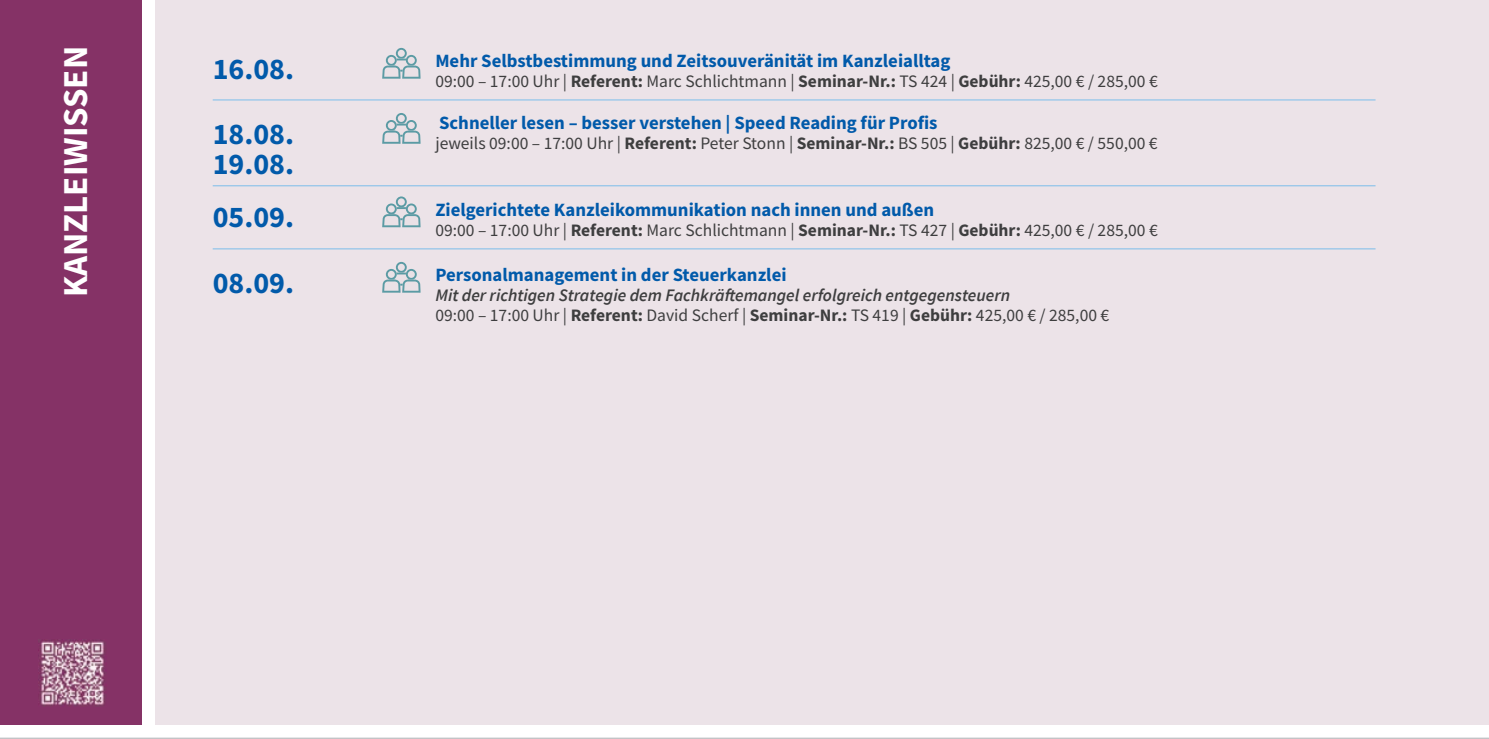
<style>
.page{position:relative;width:1489px;height:739px;background:#fff}
.page>*{position:absolute;margin:0;border:0;box-sizing:border-box;transform-origin:0 0}
.t1{font:700 35px "Source Sans Pro";color:#fff}
.t2{font:700 30px/30px "Source Sans Pro";color:#015aaa}
.t3{font:700 18.75px "Source Sans Pro";color:#015aaa}
.t4{font:17.5px "Source Sans Pro";color:#3e3e3f}
.t5{font:italic 600 17.5px/20px "Source Sans Pro";color:#3e3e3f}
.s1{font-weight:700}
.s2{font-weight:400;font-style:normal}
.s3{font-weight:700;font-style:normal}
</style>
<div class="page">
<div style="left:156px;top:0;width:1332px;height:738px;background:#ece3e8"></div>
<hr style="left:156px;top:738px;width:1332px;height:1px;background:#edf0f2">
<div style="left:0;top:0;width:142px;height:737px;background:#853266"></div>
<hr style="left:213px;top:99px;width:1162px;height:1px;background:#92c5ea">
<hr style="left:213px;top:185px;width:1162px;height:1px;background:#92c5ea">
<hr style="left:213px;top:248px;width:1162px;height:1px;background:#92c5ea">
<svg style="left:382px;top:262px;width:38px;height:30px"></svg>
<svg style="left:382px;top:196px;width:38px;height:31px"></svg>
<svg style="left:382px;top:113px;width:38px;height:31px"></svg>
<svg style="left:382px;top:48px;width:38px;height:31px"></svg>
<img style="left:40px;top:639px;width:65px;height:67px">
<div style="left:0;top:724px;width:1488px;height:14px;background:#fff"></div>
<hr style="left:0;top:737px;width:1488px;height:1px;background:#bcbdc0">
<h1 class="t1" style="left:52px;top:297px;width:252px;rotate:-90deg">KANZLEIWISSEN</h1>
<p class="t3" style="left:435px;top:48px;width:516px">Mehr Selbstbestimmung und Zeitsouveränität im Kanzleialltag</p>
<h2 class="t2" style="left:213px;top:53px;width:83px">16.08.</h2>
<p class="t4" style="left:435px;top:70px;width:723px">09:00 – 17:00 Uhr | <span class="s1">Referent:</span> Marc Schlichtmann | <span class="s1">Seminar-Nr.:</span> TS 424 | <span class="s1">Gebühr:</span> 425,00 € / 285,00 €</p>
<p class="t3" style="left:439px;top:110px;width:500px">Schneller lesen – besser verstehen | Speed Reading für Profis</p>
<p class="t4" style="left:435px;top:132px;width:723px">jeweils 09:00 – 17:00 Uhr | <span class="s1">Referent:</span> Peter Stonn | <span class="s1">Seminar-Nr.:</span> BS 505 | <span class="s1">Gebühr:</span> 825,00 € / 550,00 €</p>
<h2 class="t2" style="left:213px;top:118px;width:83px">18.08.<br>19.08.</h2>
<p class="t3" style="left:435px;top:197px;width:500px">Zielgerichtete Kanzleikommunikation nach innen und außen</p>
<p class="t4" style="left:435px;top:219px;width:723px">09:00 – 17:00 Uhr | <span class="s1">Referent:</span> Marc Schlichtmann | <span class="s1">Seminar-Nr.:</span> TS 427 | <span class="s1">Gebühr:</span> 425,00 € / 285,00 €</p>
<h2 class="t2" style="left:213px;top:202px;width:83px">05.09.</h2>
<p class="t3" style="left:435px;top:262px;width:353px">Personalmanagement in der Steuerkanzlei</p>
<p class="t5" style="left:435px;top:285px;width:675px">Mit der richtigen Strategie dem Fachkräftemangel erfolgreich entgegensteuern<br><span class="s2">09:00 – 17:00 Uhr |</span> <span class="s3">Referent:</span> <span class="s2">David Scherf |</span> <span class="s3">Seminar-Nr.:</span> <span class="s2">TS 419 |</span> <span class="s3">Gebühr:</span> <span class="s2">425,00 € / 285,00 €</span></p>
<h2 class="t2" style="left:213px;top:267px;width:83px">08.09.</h2>
</div>
